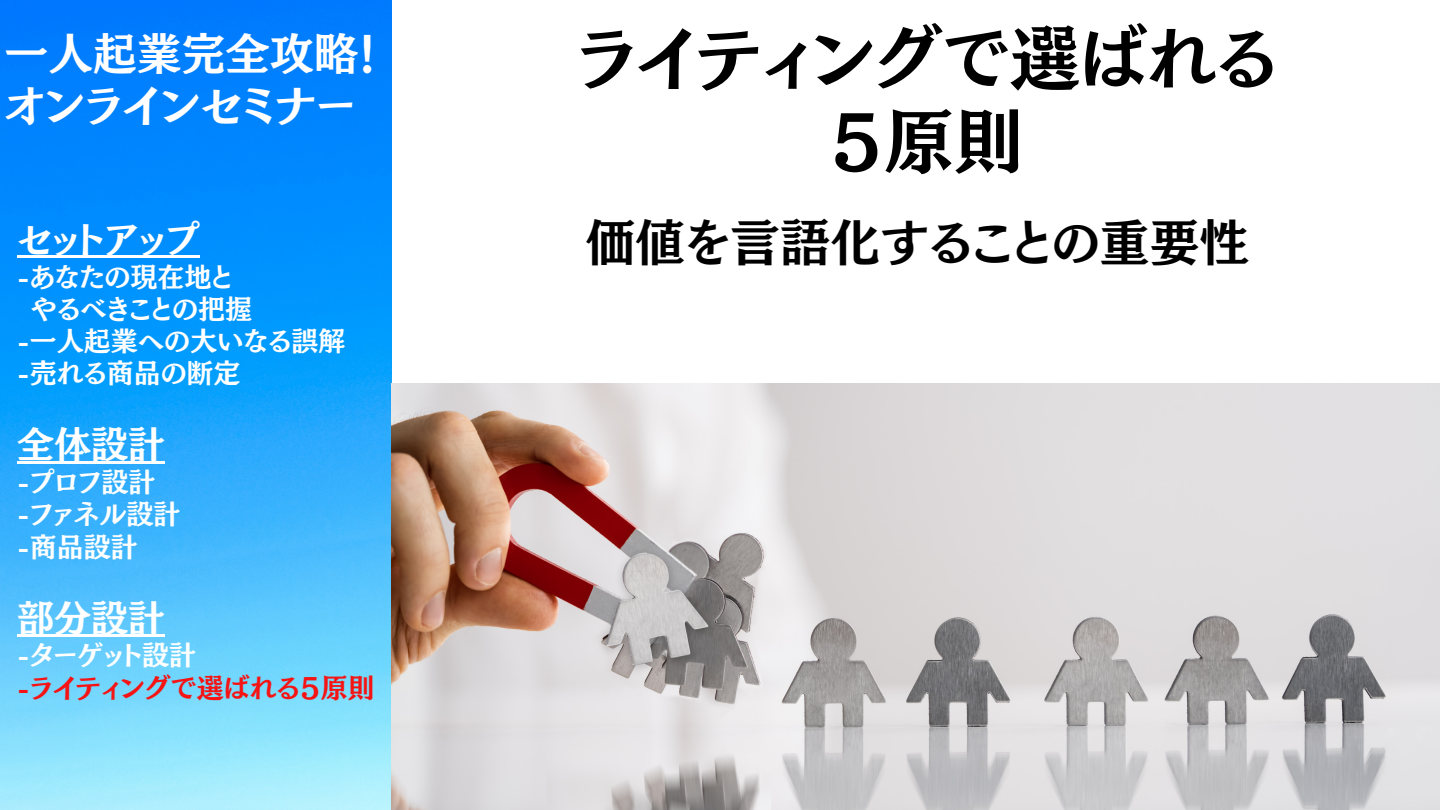
<style>
.page{position:relative;width:1440px;height:810px;background:#fff}
.page>*{position:absolute;margin:0;border:0;box-sizing:border-box;transform-origin:0 0}
.t1{font:70px "TEST Mode Min B B";color:#000}
.t2{font:50px "TEST Mode Min B B";color:#000}
.t3{font:44.2px "TEST Mode Min B B";color:#fff}
.t4{font:37px "TEST Mode Min B B";color:#fff}
.t5{font:27px "TEST Mode Min B B";color:#fff}
.t6{font:27px "TEST Mode Min B B";color:#f51413}
</style>
<div class="page">
<img style="left:0;top:0;width:392px;height:810px">
<img style="left:391px;top:384px;width:1049px;height:426px">
<hr style="left:17px;top:255px;width:183px;height:3px;background:#fff">
<hr style="left:17px;top:461px;width:148px;height:3px;background:#fff">
<hr style="left:17px;top:634px;width:148px;height:3px;background:#fff">
<p class="t3" style="left:4px;top:31px;width:373px">一人起業完全攻略！</p>
<p class="t3" style="left:4px;top:83px;width:352px">オンラインセミナー</p>
<p class="t4" style="left:17px;top:220px;width:184px">セットアップ</p>
<p class="t5" style="left:17px;top:263px;width:217px">-あなたの現在地と</p>
<p class="t5" style="left:31px;top:295px;width:223px">やるべきことの把握</p>
<p class="t5" style="left:17px;top:327px;width:330px">-一人起業への大いなる誤解</p>
<p class="t5" style="left:17px;top:360px;width:225px">-売れる商品の断定</p>
<p class="t4" style="left:17px;top:426px;width:149px">全体設計</p>
<p class="t5" style="left:17px;top:468px;width:140px">-プロフ設計</p>
<p class="t5" style="left:17px;top:501px;width:165px">-ファネル設計</p>
<p class="t5" style="left:17px;top:533px;width:122px">-商品設計</p>
<p class="t4" style="left:17px;top:599px;width:149px">部分設計</p>
<p class="t5" style="left:17px;top:642px;width:181px">-ターゲット設計</p>
<p class="t6" style="left:17px;top:674px;width:359px">-ライティングで選ばれる５原則</p>
<p class="t1" style="left:577px;top:23px;width:701px">ライティングで選ばれる</p>
<p class="t1" style="left:829px;top:106px;width:196px">５原則</p>
<p class="t2" style="left:585px;top:217px;width:666px">価値を言語化することの重要性</p>
</div>
